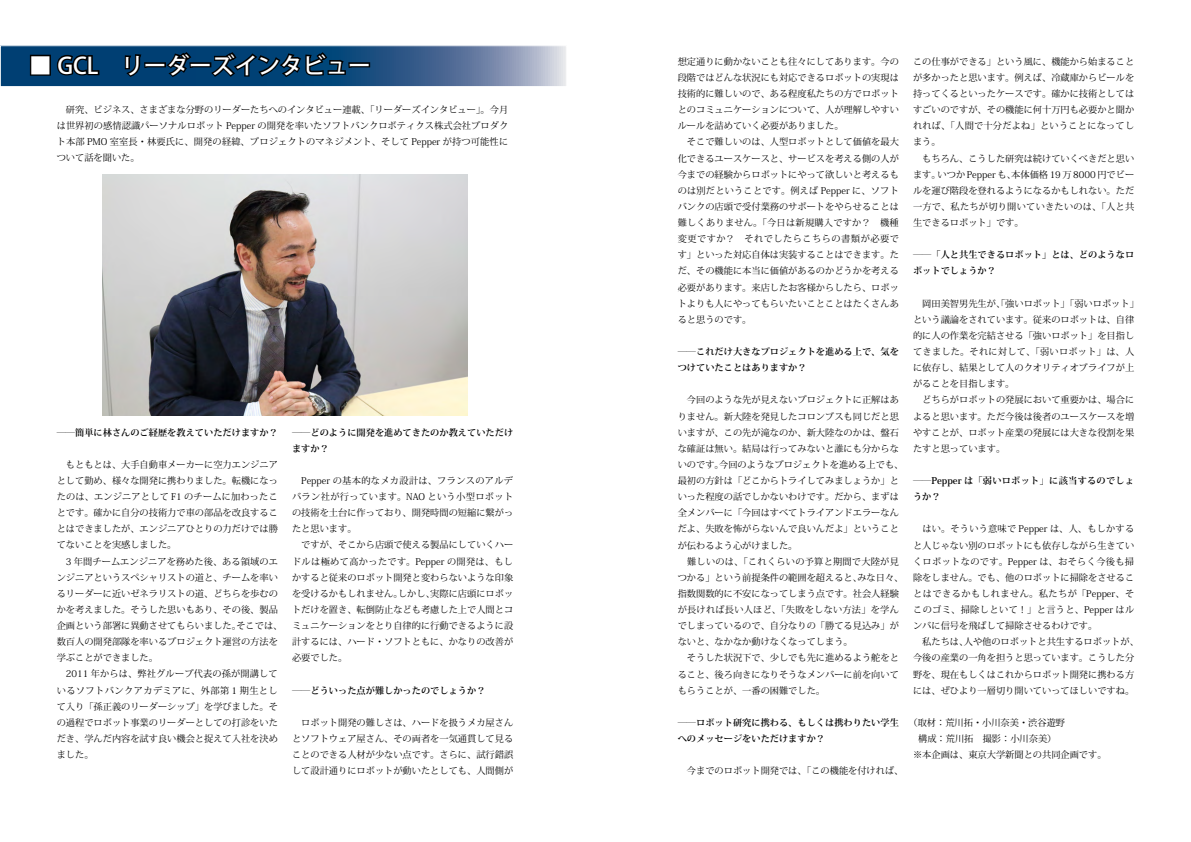
<style>
.page{position:relative;width:1191px;height:842px;background:#fff}
.page>*{position:absolute;margin:0;border:0;box-sizing:border-box;transform-origin:0 0}
.t1{font:500 22.7px "Koz Go Pro";color:#fff}
.t2{font:9.2px/16.1px "Koz Min Pro";color:#000}
.t3{font:700 9.2px/16.1px "Koz Min Pro";color:#000}
.t4{font:700 9.2px/16.1px "Koz Min Pro";letter-spacing:.03em;color:#000}
</style>
<div class="page">
<svg style="left:2px;top:47px;width:563px;height:38px;background:#3c6590"></svg>
<div style="left:0;top:45px;width:567px;height:42px;border:1px solid #fff"></div>
<div style="left:30px;top:55px;width:21px;height:21px;border:3px solid #000"></div>
<svg style="left:55px;top:53px;width:46px;height:24px"></svg>
<svg style="left:123px;top:50px;width:248px;height:29px;background:#012e51"></svg>
<img style="left:103px;top:174px;width:364px;height:242px">
<h1 class="t1" style="left:6px;top:51px;width:388px">　■ GCL　リーダーズインタビュー　</h1>
<p class="t2" style="left:677px;top:53px;width:223px">想定通りに動かないことも往々にしてあります。今の段階ではどんな状況にも対応できるロボットの実現は技術的に難しいので、ある程度私たちの方でロボットとのコミュニケーションについて、人が理解しやすいルールを詰めていく必要がありました。<br>　そこで難しいのは、人型ロボットとして価値を最大化できるユースケースと、サービスを考える側の人が今までの経験からロボットにやって欲しいと考えるものは別だということです。例えば Pepper に、ソフトバンクの店頭で受付業務のサポートをやらせることは難しくありません。「今日は新規購入ですか？　機種変更ですか？　それでしたらこちらの書類が必要です」といった対応自体は実装することはできます。ただ、その機能に本当に価値があるのかどうかを考える必要があります。来店したお客様からしたら、ロボットよりも人にやってもらいたいことことはたくさんあると思うのです。</p>
<p class="t3" style="left:677px;top:343px;width:223px">――これだけ大きなプロジェクトを進める上で、気をつけていたことはありますか？</p>
<p class="t2" style="left:677px;top:392px;width:227px">　今回のような先が見えないプロジェクトに正解はありません。新大陸を発見したコロンブスも同じだと思いますが、この先が滝なのか、新大陸なのかは、盤石な確証は無い。結局は行ってみないと誰にも分からないのです。今回のようなプロジェクトを進める上でも、最初の方針は「どこからトライしてみましょうか」といった程度の話でしかないわけです。だから、まずは全メンバーに「今回はすべてトライアンドエラーなんだよ、失敗を怖がらないんで良いんだよ」ということが伝わるよう心がけました。<br>　難しいのは、「これくらいの予算と期間で大陸が見つかる」という前提条件の範囲を超えると、みな日々、指数関数的に不安になってしまう点です。社会人経験が長ければ長い人ほど、「失敗をしない方法」を学んでしまっているので、自分なりの「勝てる見込み」がないと、なかなか動けなくなってしまう。<br>　そうした状況下で、少しでも先に進めるよう舵をとること、後ろ向きになりそうなメンバーに前を向いてもらうことが、一番の困難でした。</p>
<p class="t3" style="left:677px;top:714px;width:223px">――ロボット研究に携わる、もしくは携わりたい学生へのメッセージをいただけますか？</p>
<p class="t2" style="left:677px;top:762px;width:227px">　今までのロボット開発では、「この機能を付ければ、</p>
<p class="t2" style="left:57px;top:101px;width:453px;text-align:justify">　研究、ビジネス、さまざまな分野のリーダーたちへのインタビュー連載、「リーダーズインタビュー」。今月は世界初の感情認識パーソナルロボット Pepper の開発を率いたソフトバンクロボティクス株式会社プロダクト本部 PMO 室室長・林要氏に、開発の経緯、プロジェクトのマネジメント、そして Pepper が持つ可能性について話を聞いた。</p>
<p class="t3" style="left:57px;top:424px;width:223px">――簡単に林さんのご経歴を教えていただけますか？</p>
<p class="t2" style="left:57px;top:456px;width:227px">　もともとは、大手自動車メーカーに空力エンジニアとして勤め、様々な開発に携わりました。転機になったのは、エンジニアとして F1 のチームに加わったことです。確かに自分の技術力で車の部品を改良することはできましたが、エンジニアひとりの力だけでは勝てないことを実感しました。<br>　3 年間チームエンジニアを務めた後、ある領域のエンジニアというスペシャリストの道と、チームを率いるリーダーに近いゼネラリストの道、どちらを歩むのかを考えました。そうした思いもあり、その後、製品企画という部署に異動させてもらいました。そこでは、数百人の開発部隊を率いるプロジェクト運営の方法を学ぶことができました。<br>　2011 年からは、弊社グループ代表の孫が開講しているソフトバンクアカデミアに、外部第 1 期生として入り「孫正義のリーダーシップ」を学びました。その過程でロボット事業のリーダーとしての打診をいただき、学んだ内容を試す良い機会と捉えて入社を決めました。</p>
<p class="t3" style="left:292px;top:424px;width:223px">――どのように開発を進めてきたのか教えていただけますか？</p>
<p class="t2" style="left:292px;top:472px;width:223px">　Pepper の基本的なメカ設計は、フランスのアルデバラン社が行っています。NAO という小型ロボットの技術を土台に作っており、開発時間の短縮に繋がったと思います。<br>　ですが、そこから店頭で使える製品にしていくハードルは極めて高かったです。Pepper の開発は、もしかすると従来のロボット開発と変わらないような印象を受けるかもしれません。しかし、実際に店頭にロボットだけを置き、転倒防止なども考慮した上で人間とコミュニケーションをとり自律的に行動できるように設計するには、ハード・ソフトともに、かなりの改善が必要でした。</p>
<p class="t3" style="left:292px;top:682px;width:195px">――どういった点が難しかったのでしょうか？</p>
<p class="t2" style="left:292px;top:714px;width:223px;text-align:justify">　ロボット開発の難しさは、ハードを扱うメカ屋さんとソフトウェア屋さん、その両者を一気通貫して見ることのできる人材が少ない点です。さらに、試行錯誤して設計通りにロボットが動いたとしても、人間側が</p>
<p class="t2" style="left:913px;top:53px;width:223px">この仕事ができる」という風に、機能から始まることが多かったと思います。例えば、冷蔵庫からビールを持ってくるといったケースです。確かに技術としてはすごいのですが、その機能に何十万円も必要かと聞かれれば、「人間で十分だよね」ということになってしまう。<br>　もちろん、こうした研究は続けていくべきだと思います。いつか Pepper も、本体価格 19 万 8000 円でビールを運び階段を登れるようになるかもしれない。ただ一方で、私たちが切り開いていきたいのは、「人と共生できるロボット」です。</p>
<p class="t3" style="left:913px;top:246px;width:223px">――「人と共生できるロボット」とは、どのようなロボットでしょうか？</p>
<p class="t2" style="left:913px;top:295px;width:227px">　岡田美智男先生が、「強いロボット」「弱いロボット」という議論をされています。従来のロボットは、自律的に人の作業を完結させる「強いロボット」を目指してきました。それに対して、「弱いロボット」は、人に依存し、結果として人のクオリティオブライフが上がることを目指します。<br>　どちらがロボットの発展において重要かは、場合によると思います。ただ今後は後者のユースケースを増やすことが、ロボット産業の発展には大きな役割を果たすと思っています。</p>
<p class="t4" style="left:913px;top:472px;width:223px">――Pepper は「弱いロボット」に該当するのでしょうか？</p>
<p class="t2" style="left:913px;top:521px;width:227px">　はい。そういう意味で Pepper は、人、もしかすると人じゃない別のロボットにも依存しながら生きていくロボットなのです。Pepper は、おそらく今後も掃除をしません。でも、他のロボットに掃除をさせることはできるかもしれません。私たちが「Pepper、そこのゴミ、掃除しといて！」と言うと、Pepper はルンバに信号を飛ばして掃除させるわけです。<br>　私たちは、人や他のロボットと共生するロボットが、今後の産業の一角を担うと思っています。こうした分野を、現在もしくはこれからロボット開発に携わる方には、ぜひより一層切り開いていってほしいですね。</p>
<p class="t2" style="left:908px;top:714px;width:167px">（取材：荒川拓・小川奈美・渋谷遊野　</p>
<p class="t2" style="left:918px;top:730px;width:140px">構成：荒川拓　撮影：小川奈美）</p>
<p class="t2" style="left:913px;top:746px;width:195px">※本企画は、東京大学新聞との共同企画です。</p>
</div>
